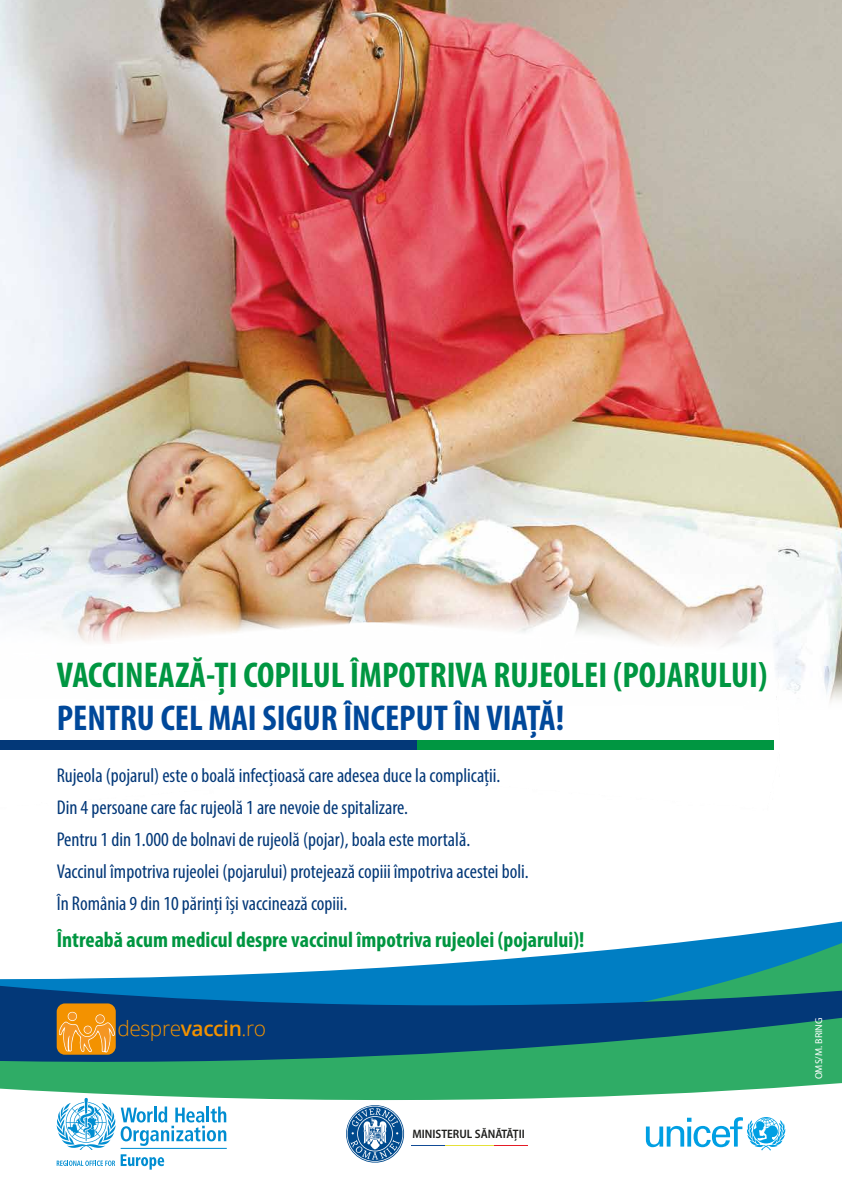
<style>
.page{position:relative;width:842px;height:1191px;background:#fff}
.page>*{position:absolute;margin:0;border:0;box-sizing:border-box;transform-origin:0 0}
.t1{font:700 condensed 36px "Myriad Pro";color:#009641}
.t2{font:700 condensed 36px "Myriad Pro";color:#00489a}
.t3{font:700 condensed 22px "Myriad Pro";color:#009641}
.t4{font:300 20.9px "Open Sans";letter-spacing:-.02em;color:#f39200}
.t5{font:condensed 20px/32px "Myriad Pro";color:#033878}
.t6{font:600 semi-condensed 12.2px "Myriad Pro";color:#1d1d1b}
.t7{font:10px "Myriad Pro";color:#fff}
.s1{font-weight:600}
</style>
<div class="page">
<svg style="left:0;top:921px;width:842px;height:179px"></svg>
<svg style="left:0;top:964px;width:842px;height:119px;background:#1c7788"></svg>
<svg style="left:346px;top:1100px;width:59px;height:63px"></svg>
<hr style="left:444px;top:1145px;width:50px;height:1px;background:#e5e039">
<hr style="left:494px;top:1145px;width:33px;height:1px;background:#e41c25">
<hr style="left:411px;top:1145px;width:33px;height:1px;background:#124b95">
<svg style="left:646px;top:1117px;width:139px;height:33px"></svg>
<img style="left:0;top:0;width:842px;height:702px">
<img style="left:0;top:586px;width:810px;height:190px">
<div style="left:0;top:740px;width:774px;height:9px;background:#009641"></div>
<div style="left:0;top:740px;width:417px;height:9px;background:#033878"></div>
<div style="left:57px;top:1003px;width:59px;height:51px;background:#f39200;border-radius:8px"></div>
<svg style="left:59px;top:1011px;width:56px;height:42px"></svg>
<hr style="left:121px;top:1147px;width:106px;height:1px;background:#008dd1">
<svg style="left:56px;top:1098px;width:170px;height:71px"></svg>
<h1 class="t1" style="left:57px;top:652px;width:712px">VACCINEAZĂ-ȚI COPILUL ÎMPOTRIVA RUJEOLEI (POJARULUI)</h1>
<h1 class="t2" style="left:57px;top:695px;width:509px">PENTRU CEL MAI SIGUR ÎNCEPUT ÎN VIAȚĂ!</h1>
<p class="t5" style="left:57px;top:759px;width:474px">Rujeola (pojarul) este o boală infecțioasă care adesea duce la complicații.<br>Din 4 persoane care fac rujeolă 1 are nevoie de spitalizare.<br>Pentru 1 din 1.000 de bolnavi de rujeolă (pojar), boala este mortală.<br>Vaccinul împotriva rujeolei (pojarului) protejează copiii împotriva acestei boli.<br>În România 9 din 10 părinți își vaccinează copiii.</p>
<p class="t3" style="left:57px;top:926px;width:529px">Întreabă acum medicul despre vaccinul împotriva rujeolei (pojarului)!</p>
<p class="t4" style="left:117px;top:1013px;width:150px">despre<span class="s1">vaccin</span>.ro</p>
<p class="t7" style="left:813px;top:1079px;width:63px;rotate:-90deg">OMS/M. BRING</p>
<p class="t6" style="left:412px;top:1127px;width:114px">MINISTERUL SĂNĂTĂȚII</p>
</div>
